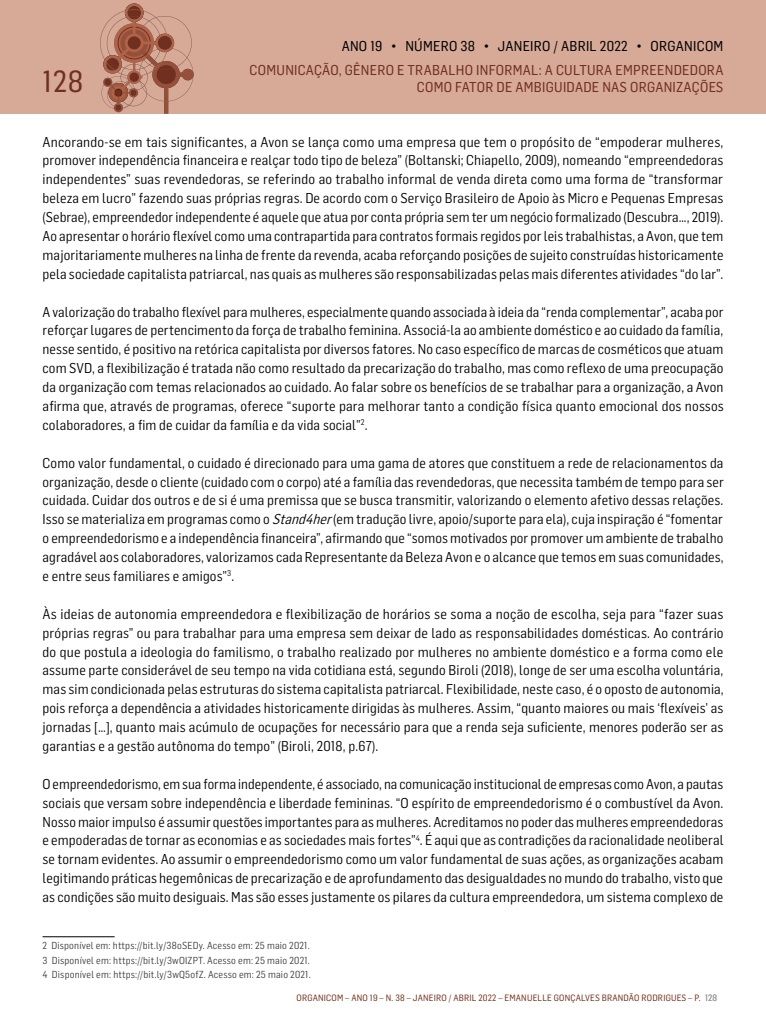
<style>
.page{position:relative;width:766px;height:1021px;background:#fff}
.page>*{position:absolute;margin:0;border:0;box-sizing:border-box;transform-origin:0 0}
.t1{font:30px "Flama Semicondensed Basic";color:#703020}
.t2{font:14px/18.9px "Flama Semicondensed";letter-spacing:.01em;color:#000;text-align:justify}
.t3{font:14px/16.8px "Flama Semicondensed Basic";letter-spacing:.02em;color:#703020;text-align:right}
.t4{font:14px "Flama Semicondensed Basic";letter-spacing:.02em;color:#000}
.t5{font:10px/14.8px "Flama Semicondensed";letter-spacing:.02em;color:#3c3c3b;text-align:justify}
.t6{font:9px "Flama Semicondensed Basic";letter-spacing:.02em;color:#793622}
.s1{font-style:italic}
.s2{color:#9d9d9c}
</style>
<div class="page">
<div style="left:0;top:0;width:765px;height:113px;background:#d7aa98"></div>
<svg style="left:100px;top:3px;width:93px;height:110px"></svg>
<div style="left:158px;top:36px;width:14px;height:14px;background:#703020;border-radius:50%"></div>
<div style="left:104px;top:79px;width:7px;height:7px;background:#703020;border-radius:3px"></div>
<div style="left:128px;top:36px;width:13px;height:13px;background:#703020;border-radius:50%"></div>
<div style="left:115px;top:89px;width:7px;height:7px;background:#703020;border-radius:3px"></div>
<div style="left:129px;top:72px;width:10px;height:10px;background:#703020;border-radius:5px"></div>
<hr style="left:43px;top:936px;width:72px;height:1px;background:#000">
<h1 class="t1" style="left:43px;top:62px;width:42px">128</h1>
<p class="t4" style="left:341px;top:37px;width:383px">ANO 19 • NÚMERO 38 • JANEIRO / ABRIL 2022 • ORGANICOM</p>
<p class="t3" style="left:249px;top:61px;width:475px">COMUNICAÇÃO, GÊNERO E TRABALHO INFORMAL: A CULTURA EMPREENDEDORA<br>COMO FATOR DE AMBIGUIDADE NAS ORGANIZAÇÕES</p>
<p class="t2" style="left:43px;top:131px;width:682px">Ancorando-se em tais significantes, a Avon se lança como uma empresa que tem o propósito de “empoderar mulheres, promover independência financeira e realçar todo tipo de beleza” (Boltanski; Chiapello, 2009), nomeando “empreendedoras independentes” suas revendedoras, se referindo ao trabalho informal de venda direta como uma forma de “transformar beleza em lucro” fazendo suas próprias regras. De acordo com o Serviço Brasileiro de Apoio às Micro e Pequenas Empresas (Sebrae), empreendedor independente é aquele que atua por conta própria sem ter um negócio formalizado (Descubra…, 2019).<br>Ao apresentar o horário flexível como uma contrapartida para contratos formais regidos por leis trabalhistas, a Avon, que tem majoritariamente mulheres na linha de frente da revenda, acaba reforçando posições de sujeito construídas historicamente pela sociedade capitalista patriarcal, nas quais as mulheres são responsabilizadas pelas mais diferentes atividades “do lar”.</p>
<p class="t2" style="left:43px;top:301px;width:682px">A valorização do trabalho flexível para mulheres, especialmente quando associada à ideia da “renda complementar”, acaba por reforçar lugares de pertencimento da força de trabalho feminina. Associá-la ao ambiente doméstico e ao cuidado da família, nesse sentido, é positivo na retórica capitalista por diversos fatores. No caso específico de marcas de cosméticos que atuam com SVD, a flexibilização é tratada não como resultado da precarização do trabalho, mas como reflexo de uma preocupação da organização com temas relacionados ao cuidado. Ao falar sobre os benefícios de se trabalhar para a organização, a Avon afirma que, através de programas, oferece “suporte para melhorar tanto a condição física quanto emocional dos nossos colaboradores, a fim de cuidar da família e da vida social”<sup>2</sup>.</p>
<p class="t2" style="left:43px;top:452px;width:682px">Como valor fundamental, o cuidado é direcionado para uma gama de atores que constituem a rede de relacionamentos da organização, desde o cliente (cuidado com o corpo) até a família das revendedoras, que necessita também de tempo para ser cuidada. Cuidar dos outros e de si é uma premissa que se busca transmitir, valorizando o elemento afetivo dessas relações.<br>Isso se materializa em programas como o <span class="s1">Stand4her</span>(em tradução livre, apoio/suporte para ela), cuja inspiração é “fomentar o empreendedorismo e a independência financeira”, afirmando que “somos motivados por promover um ambiente de trabalho agradável aos colaboradores, valorizamos cada Representante da Beleza Avon e o alcance que temos em suas comunidades, e entre seus familiares e amigos”<sup>3</sup>.</p>
<p class="t2" style="left:43px;top:603px;width:682px">Às ideias de autonomia empreendedora e flexibilização de horários se soma a noção de escolha, seja para “fazer suas próprias regras” ou para trabalhar para uma empresa sem deixar de lado as responsabilidades domésticas. Ao contrário do que postula a ideologia do familismo, o trabalho realizado por mulheres no ambiente doméstico e a forma como ele assume parte considerável de seu tempo na vida cotidiana está, segundo Biroli (2018), longe de ser uma escolha voluntária, mas sim condicionada pelas estruturas do sistema capitalista patriarcal. Flexibilidade, neste caso, é o oposto de autonomia, pois reforça a dependência a atividades historicamente dirigidas às mulheres. Assim, “quanto maiores ou mais ‘flexíveis’ as jornadas […], quanto mais acúmulo de ocupações for necessário para que a renda seja suficiente, menores poderão ser as garantias e a gestão autônoma do tempo” (Biroli, 2018, p. 67).</p>
<p class="t2" style="left:43px;top:773px;width:682px">O empreendedorismo, em sua forma independente, é associado, na comunicação institucional de empresas como Avon, a pautas sociais que versam sobre independência e liberdade femininas. “O espírito de empreendedorismo é o combustível da Avon.<br>Nosso maior impulso é assumir questões importantes para as mulheres. Acreditamos no poder das mulheres empreendedoras e empoderadas de tornar as economias e as sociedades mais fortes”<sup>4</sup>. É aqui que as contradições da racionalidade neoliberal se tornam evidentes. Ao assumir o empreendedorismo como um valor fundamental de suas ações, as organizações acabam legitimando práticas hegemônicas de precarização e de aprofundamento das desigualdades no mundo do trabalho, visto que as condições são muito desiguais. Mas são esses justamente os pilares da cultura empreendedora, um sistema complexo de</p>
<p class="t5" style="left:43px;top:937px;width:270px">2 Disponível em: https://bit.ly/38oSEDy. Acesso em: 25 maio 2021.<br>3 Disponível em: https://bit.ly/3wOIZPT. Acesso em: 25 maio 2021.<br>4 Disponível em: https://bit.ly/3wQ5ofZ. Acesso em: 25 maio 2021.</p>
<p class="t6" style="left:296px;top:992px;width:220px">ORGANICOM – ANO 19 – N. 38 – JANEIRO / ABRIL 2022 – EMAN</p>
<p class="t6" style="left:527px;top:992px;width:12px">UELLE</p>
<p class="t6" style="left:553px;top:992px;width:60px">GON ÇALVES BRAN</p>
<p class="t6" style="left:623px;top:992px;width:95px">DÃO RODRIG UES – P. <span class="s2">128</span></p>
</div>
